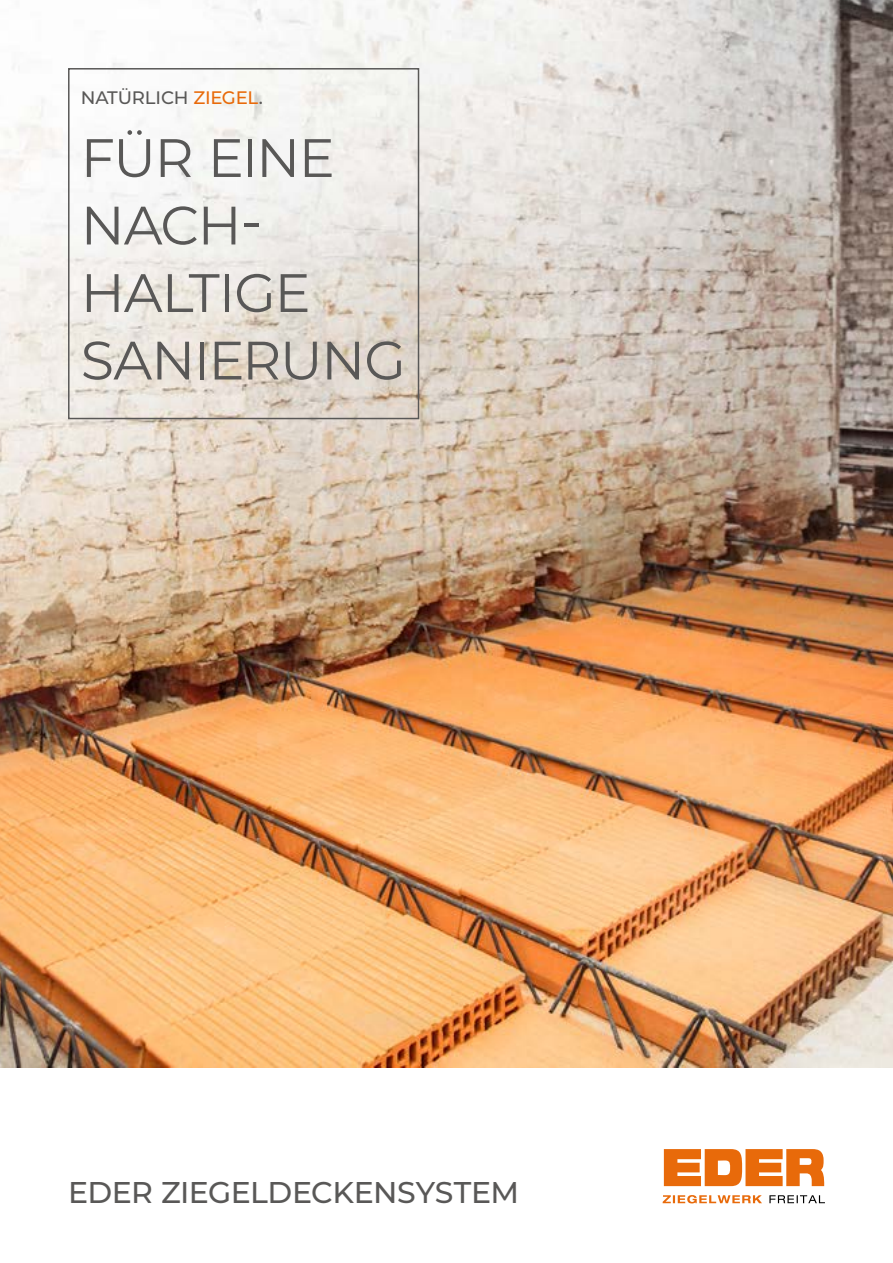
<style>
.page{position:relative;width:893px;height:1263px;background:#fff}
.page>*{position:absolute;margin:0;border:0;box-sizing:border-box;transform-origin:0 0}
.t1{font:54px/67.5px "Montserrat";letter-spacing:-.025em;color:#595857}
.t2{font:500 30px "Montserrat";letter-spacing:-.02em;color:#595857}
.t3{font:500 18.15px "Montserrat";letter-spacing:-.015em;color:#595857}
.s1{color:#e86a0a}
</style>
<div class="page">
<img style="left:0;top:0;width:893px;height:1067px">
<svg style="left:663px;top:1149px;width:162px;height:54px"></svg>
<div style="left:68px;top:68px;width:351px;height:351px;border:2px solid #595857"></div>
<p class="t3" style="left:81px;top:85px;width:184px">NATÜRLICH <span class="s1">ZIEGEL</span>.</p>
<p class="t1" style="left:81px;top:122px;width:327px">FÜR EINE<br>NACH-<br>HALTIGE<br>SANIERUNG</p>
<p class="t2" style="left:68px;top:1172px;width:452px">EDER ZIEGELDECKENSYSTEM</p>
</div>
